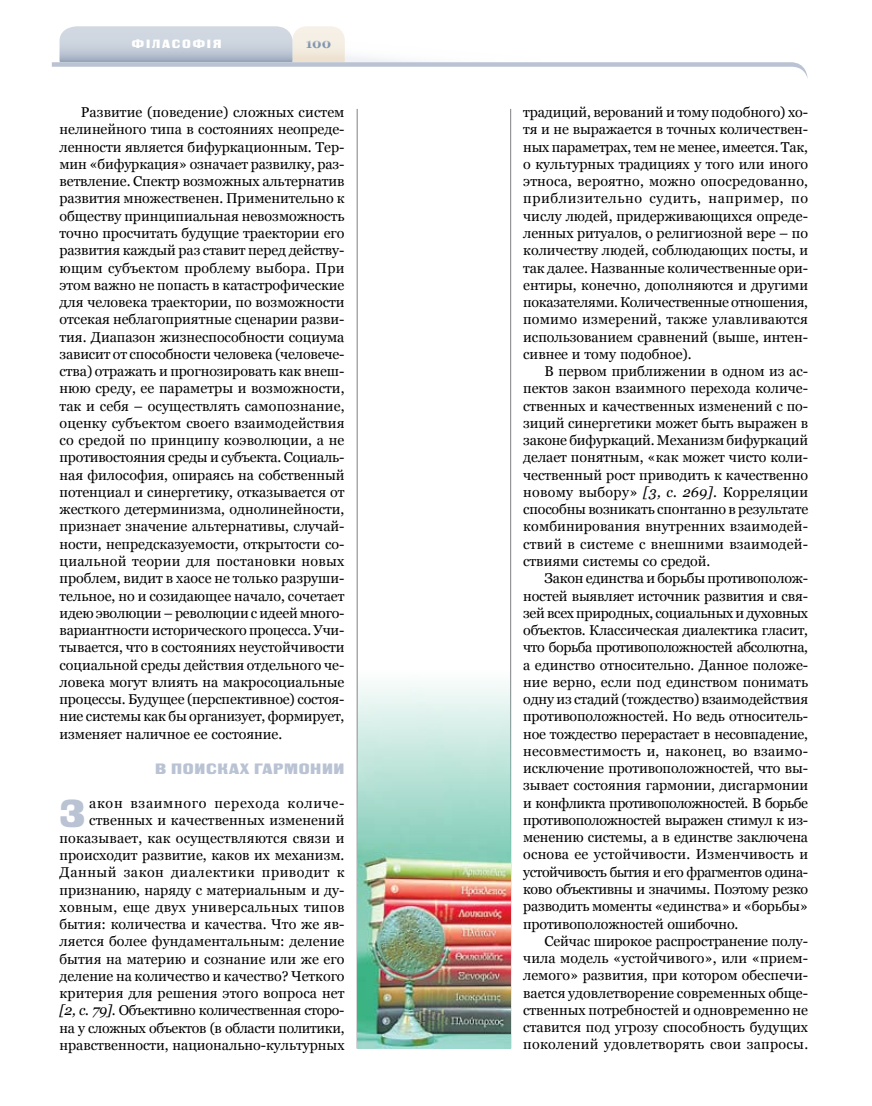
<style>
.page{position:relative;width:872px;height:1106px;background:#fff}
.page>*{position:absolute;margin:0;border:0;box-sizing:border-box;transform-origin:0 0}
.t1{font:38.85px "Black Grotesk C";color:#b9c3d3}
.t2{font:15px "Black Grotesk C";letter-spacing:.045em;color:#b9c3d3}
.t3{font:14.25px/17.2px "Georgia";color:#000;text-align:justify}
.t4{font:700 13.5px "Georgia";color:#8095af}
.t5{font:12px "Black Grotesk C";letter-spacing:.15em;color:#fff}
.s1{font-style:italic}
</style>
<div class="page">
<svg style="left:52px;top:26px;width:755px;height:51px"></svg>
<hr style="left:357px;top:109px;width:1px;height:939px;background:#818084">
<hr style="left:510px;top:109px;width:1px;height:939px;background:#818084">
<img style="left:357px;top:670px;width:153px;height:378px">
<p class="t5" style="left:132px;top:36px;width:91px">ФІЛАСОФІЯ</p>
<p class="t4" style="left:305px;top:35px;width:27px">100</p>
<p class="t3" style="left:60px;top:104px;width:286px;text-indent:21px">Развитие (поведение) сложных систем нелинейного типа в состояниях неопреде&shy;ленности является бифуркационным. Тер&shy;мин «бифуркация» означает развилку, раз&shy;ветвление. Спектр возможных альтернатив развития множественен. Применительно к обществу принципиальная невозможность точно просчитать будущие траектории его развития каждый раз ставит перед действу&shy;ющим субъектом проблему выбора. При этом важно не попасть в катастрофические для человека траектории, по возможности отсекая неблагоприятные сценарии разви&shy;тия. Диапазон жизнеспособности социума зависит от способности человека (человече&shy;ства) отражать и прогнозировать как внеш&shy;нюю среду, ее параметры и возможности, так и себя – осуществлять самопознание, оценку субъектом своего взаимодействия со средой по принципу коэволюции, а не противостояния среды и субъекта. Социаль&shy;ная философия, опираясь на собственный потенциал и синергетику, отказывается от жесткого детерминизма, однолинейности, признает значение альтернативы, случай&shy;ности, непредсказуемости, открытости со&shy;циальной теории для постановки новых проблем, видит в хаосе не только разруши&shy;тельное, но и созидающее начало, сочетает идею эволюции – революции с идеей много&shy;вариантности исторического процесса. Учи&shy;тывается, что в состояниях неустойчивости социальной среды действия отдельного че&shy;ловека могут влиять на макросоциальные процессы. Будущее (перспективное) состоя&shy;ние системы как бы организует, формирует, изменяет наличное ее состояние.</p>
<p class="t2" style="left:155px;top:759px;width:191px">В поисках гармонии</p>
<h1 class="t1" style="left:60px;top:790px;width:28px">З</h1>
<p class="t3" style="left:60px;top:794px;width:286px;text-align:right">акон взаимного перехода количе&shy;ственных и качественных изменений показывает, как осуществляются связи и происходит развитие, каков их механизм.<br>Данный закон диалектики приводит к признанию, наряду с материальным и ду&shy;ховным, еще двух универсальных типов бытия: количества и качества. Что же яв&shy;ляется более фундаментальным: деление бытия на материю и сознание или же его деление на количество и качество? Четкого критерия для решения этого вопроса нет <span class="s1">[2, c. 79]</span>. Объективно количественная сторо&shy;на у сложных объектов (в области политики, нравственности, национально-культурных</p>
<p class="t3" style="left:523px;top:104px;width:286px">традиций, верований и тому подобного) хо&shy;тя и не выражается в точных количествен&shy;ных параметрах, тем не менее, имеется. Так, о культурных традициях у того или иного этноса, вероятно, можно опосредованно, приблизительно судить, например, по числу людей, придерживающихся опреде&shy;ленных ритуалов, о религиозной вере – по количеству людей, соблюдающих посты, и так далее. Названные количественные ори&shy;ентиры, конечно, дополняются и другими показателями. Количественные отношения, помимо измерений, также улавливаются использованием сравнений (выше, интен&shy;сивнее и тому подобное).</p>
<p class="t3" style="left:523px;top:362px;width:286px;text-indent:21px">В первом приближении в одном из ас&shy;пектов закон взаимного перехода количе&shy;ственных и качественных изменений с по&shy;зиций синергетики может быть выражен в законе бифуркаций. Механизм бифуркаций делает понятным, «как может чисто коли&shy;чественный рост приводить к качественно новому выбору» <span class="s1">[3, c. 269]</span>. Корреляции способны возникать спонтанно в результате комбинирования внутренних взаимодей&shy;ствий в системе с внешними взаимодей&shy;ствиями системы со средой.</p>
<p class="t3" style="left:523px;top:569px;width:286px;text-indent:21px">Закон единства и борьбы противополож&shy;ностей выявляет источник развития и свя&shy;зей всех природных, социальных и духовных объектов. Классическая диалектика гласит, что борьба противоположностей абсолютна, а единство относительно. Данное положе&shy;ние верно, если под единством понимать одну из стадий (тождество) взаимодействия противоположностей. Но ведь относитель&shy;ное тождество перерастает в несовпадение, несовместимость и, наконец, во взаимо&shy;исключение противоположностей, что вы&shy;зывает состояния гармонии, дисгармонии и конфликта противоположностей. В борьбе противоположностей выражен стимул к из&shy;менению системы, а в единстве заключена основа ее устойчивости. Изменчивость и устойчивость бытия и его фрагментов одина&shy;ково объективны и значимы. Поэтому резко разводить моменты «единства» и «борьбы» противоположностей ошибочно.</p>
<p class="t3" style="left:523px;top:932px;width:286px;text-indent:21px">Сейчас широкое распространение полу&shy;чила модель «устойчивого», или «прием&shy;лемого» развития, при котором обеспечи&shy;вается удовлетворение современных обще&shy;ственных потребностей и одновременно не ставится под угрозу способность будущих поколений удовлетворять свои запросы.</p>
</div>
